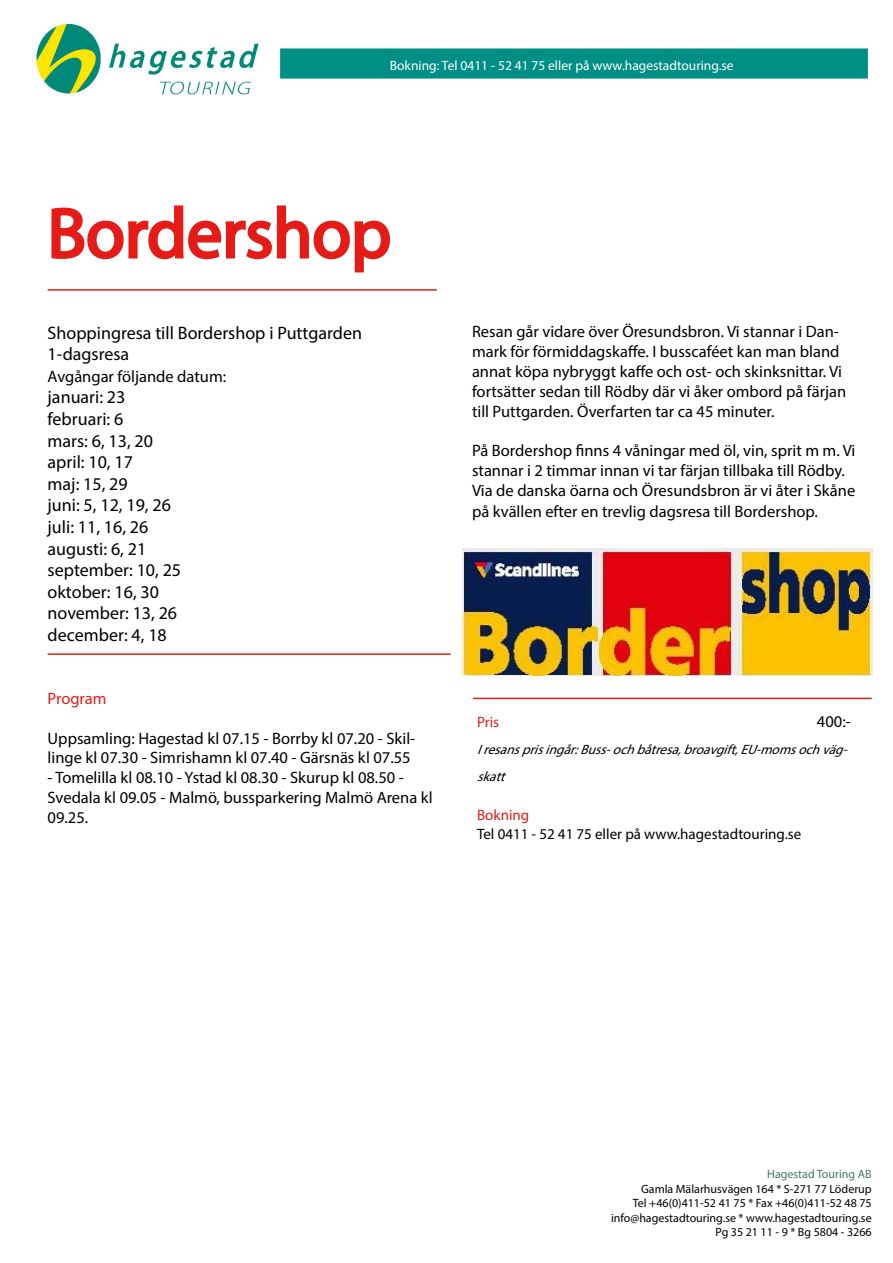
<style>
.page{position:relative;width:893px;height:1263px;background:#fff}
.page>*{position:absolute;margin:0;border:0;box-sizing:border-box;transform-origin:0 0}
.t1{font:70.5px "Myriad Pro";color:#e41b17}
.t2{font:18px/21.6px "Myriad Pro";color:#000}
.t3{font:16.5px/19.8px "Myriad Pro";color:#000}
.t4{font:16.5px "Myriad Pro";letter-spacing:-.005em;color:#e41b17}
.t5{font:15px "Myriad Pro";color:#000}
.t6{font:15px "Myriad Pro";color:#e41b17}
.t7{font:italic 13.5px/27px "Myriad Pro";color:#000}
.t8{font:13.5px "Myriad Pro";color:#fff}
.t9{font:12px/14.4px "Myriad Pro";color:#000;text-align:right}
.t10{font:12px "Myriad Pro";color:#427967}
</style>
<div class="page">
<img style="left:34px;top:23px;width:225px;height:72px">
<img style="left:280px;top:48px;width:588px;height:31px">
<svg style="left:51px;top:205px;width:339px;height:68px"></svg>
<hr style="left:48px;top:289px;width:389px;height:2px;background:#e41b17">
<hr style="left:48px;top:653px;width:403px;height:2px;background:#e41b17">
<img style="left:462px;top:548px;width:410px;height:127px">
<hr style="left:473px;top:698px;width:399px;height:1px;background:#e41b17">
<p class="t8" style="left:390px;top:57px;width:345px">Bokning: Tel 0411 - 52 41 75 eller på www.hagestadtouring.se</p>
<h1 class="t1" style="left:48px;top:190px;width:345px">Bordershop</h1>
<p class="t2" style="left:48px;top:321px;width:316px">Shoppingresa till Bordershop i Puttgarden<br>1-dagsresa</p>
<p class="t3" style="left:48px;top:366px;width:180px">Avgångar följande datum:</p>
<p class="t2" style="left:48px;top:386px;width:135px">januari: 23 februari: 6<br>mars: 6, 13, 20 april: 10, 17<br>maj: 15, 29<br>juni: 5, 12, 19, 26 juli: 11, 16, 26 augusti: 6, 21 september: 10, 25 oktober: 16, 30 november: 13, 26 december: 4, 18</p>
<p class="t4" style="left:48px;top:688px;width:60px">Program</p>
<p class="t3" style="left:48px;top:728px;width:369px">Uppsamling: Hagestad kl 07.15 - Borrby kl 07.20 - Skil&shy;linge kl 07.30 - Simrishamn kl 07.40 - Gärsnäs kl 07.55</p>
<p class="t3" style="left:48px;top:767px;width:387px">- Tomelilla kl 08.10 - Ystad kl 08.30 - Skurup kl 08.50 -<br>Svedala kl 09.05 - Malmö, bussparkering Malmö Arena kl<br>09.25.</p>
<p class="t3" style="left:472px;top:322px;width:376px">Resan går vidare över Öresundsbron. Vi stannar i Dan&shy;mark för förmiddagskaffe. I busscaféet kan man bland annat köpa nybryggt kaffe och ost- och skinksnittar. Vi fortsätter sedan till Rödby där vi åker ombord på färjan till Puttgarden. Överfarten tar ca 45 minuter.</p>
<p class="t3" style="left:472px;top:440px;width:385px">På Bordershop finns 4 våningar med öl, vin, sprit m m. Vi stannar i 2 timmar innan vi tar färjan tillbaka till Rödby.<br>Via de danska öarna och Öresundsbron är vi åter i Skåne</p>
<p class="t3" style="left:472px;top:502px;width:347px">på kvällen efter en trevlig dagsresa till Bordershop.</p>
<p class="t6" style="left:477px;top:712px;width:24px">Pris</p>
<p class="t3" style="left:817px;top:711px;width:35px">400:-</p>
<p class="t7" style="left:477px;top:735px;width:377px">Iresansprisingår:Buss-ochbåtresa,broavgift,EU-momsochväg&shy;skatt</p>
<p class="t6" style="left:477px;top:805px;width:54px">Bokning</p>
<p class="t5" style="left:477px;top:825px;width:326px">Tel 0411 - 52 41 75 eller på www.hagestadtouring.se</p>
<p class="t10" style="left:767px;top:1167px;width:106px">Hagestad Touring AB</p>
<p class="t9" style="left:611px;top:1181px;width:262px">Gamla Mälarhusvägen 164 * S-271 77 Löderup<br>Tel +46(0)411-52 41 75 * Fax +46(0)411-52 48 75 info@hagestadtouring.se * www.hagestadtouring.se Pg 35 21 11 - 9 * Bg 5804 - 3266</p>
</div>
